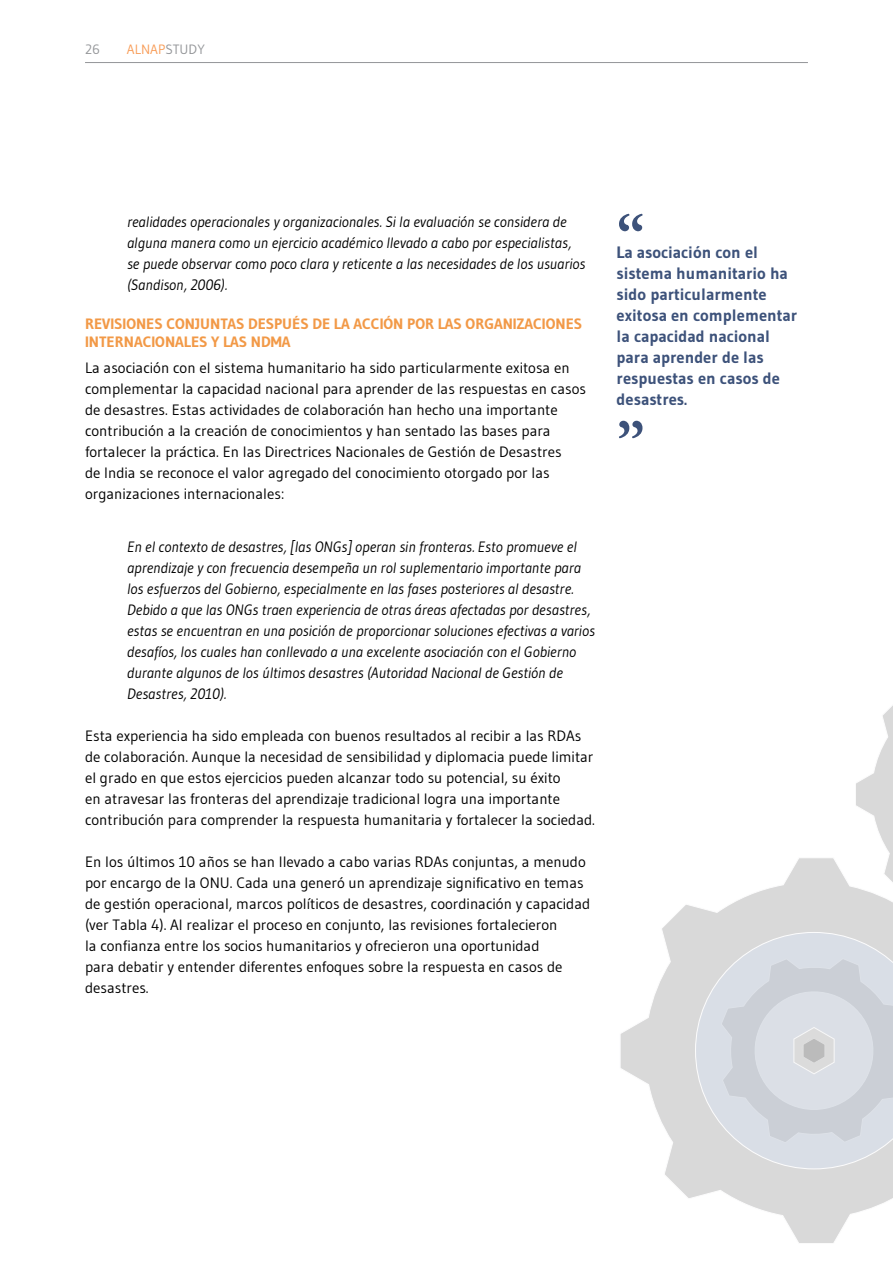
<style>
.page{position:relative;width:893px;height:1263px;background:#fff}
.page>*{position:absolute;margin:0;border:0;box-sizing:border-box;transform-origin:0 0}
.t1{font:700 60px "Adobe Garamond Pro";color:#3d527a}
.t2{font:700 16.5px/21px "Gudea";color:#3d527a}
.t3{font:15px/21px "Gudea";color:#000}
.t4{font:italic 15px/21px "Gudea";color:#000}
.t5{font:700 15px/18px "Gudea";color:#f29947}
.t6{font:13.5px "Gudea";color:#f89c57}
.t7{font:13.5px "Gudea";color:#939598}
.s1{color:#939598}
</style>
<div class="page">
<hr style="left:85px;top:62px;width:723px;height:1px;background:#939598">
<svg style="left:856px;top:705px;width:37px;height:152px"></svg>
<svg style="left:620px;top:857px;width:273px;height:386px"></svg>
<svg style="left:695px;top:932px;width:198px;height:237px;background:#dadce0"></svg>
<svg style="left:721px;top:958px;width:172px;height:185px;background:#d4d8de"></svg>
<p class="t7" style="left:85px;top:40px;width:16px">26</p>
<p class="t6" style="left:127px;top:40px;width:79px">ALNAP<span class="s1">STUDY</span></p>
<p class="t4" style="left:127px;top:211px;width:460px">realidades operacionales y organizacionales. Si la evaluación se considera de alguna manera como un ejercicio académico llevado a cabo por especialistas, se puede observar como poco clara y reticente a las necesidades de los usuarios (Sandison, 2006).</p>
<p class="t5" style="left:85px;top:315px;width:498px">Revisiones conjuntas después de la acción por las organizaciones internacionales y las NDM</p>
<p class="t5" style="left:282px;top:333px;width:10px">A</p>
<p class="t3" style="left:85px;top:357px;width:502px">La asociación con el sistema humanitario ha sido particularmente exitosa en complementar la capacidad nacional para aprender de las respuestas en casos de desastres. Estas actividades de colaboración han hecho una importante contribución a la creación de conocimientos y han sentado las bases para fortalecer la práctica. En las Directrices Nacionales de Gestión de Desastres<br>de India se reconoce el valor agregado del conocimiento otorgado por las organizaciones internacionales:</p>
<p class="t4" style="left:127px;top:536px;width:469px">En el contexto de desastres, [las ONGs] operan sin fronteras. Esto promueve el aprendizaje y con frecuencia desempeña un rol suplementario importante para los esfuerzos del Gobierno, especialmente en las fases posteriores al desastre.<br>Debido a que las ONGs traen experiencia de otras áreas afectadas por desastres, estas se encuentran en una posición de proporcionar soluciones efectivas a varios desafíos, los cuales han conllevado a una excelente asociación con el Gobierno durante algunos de los últimos desastres (Autoridad Nacional de Gestión de Desastres, 2010).</p>
<p class="t3" style="left:85px;top:725px;width:511px">Esta experiencia ha sido empleada con buenos resultados al recibir a las RDAs de colaboración. Aunque la necesidad de sensibilidad y diplomacia puede limitar el grado en que estos ejercicios pueden alcanzar todo su potencial, su éxito<br>en atravesar las fronteras del aprendizaje tradicional logra una importante contribución para comprender la respuesta humanitaria y fortalecer la sociedad.</p>
<p class="t3" style="left:85px;top:851px;width:507px">En los últimos 10 años se han llevado a cabo varias RDAs conjuntas, a menudo por encargo de la ONU. Cada una generó un aprendizaje significativo en temas de gestión operacional, marcos políticos de desastres, coordinación y capacidad (ver Tabla 4). Al realizar el proceso en conjunto, las revisiones fortalecieron<br>la confianza entre los socios humanitarios y ofrecieron una oportunidad<br>para debatir y entender diferentes enfoques sobre la respuesta en casos de desastres.</p>
<h1 class="t1" style="left:617px;top:202px;width:30px">“</h1>
<p class="t2" style="left:617px;top:241px;width:182px">La asociación con el sistema humanitario ha sido particularmente exitosa en complementar la capacidad nacional para aprender de las respuestas en casos de desastres.</p>
<h1 class="t1" style="left:617px;top:409px;width:30px">”</h1>
</div>
